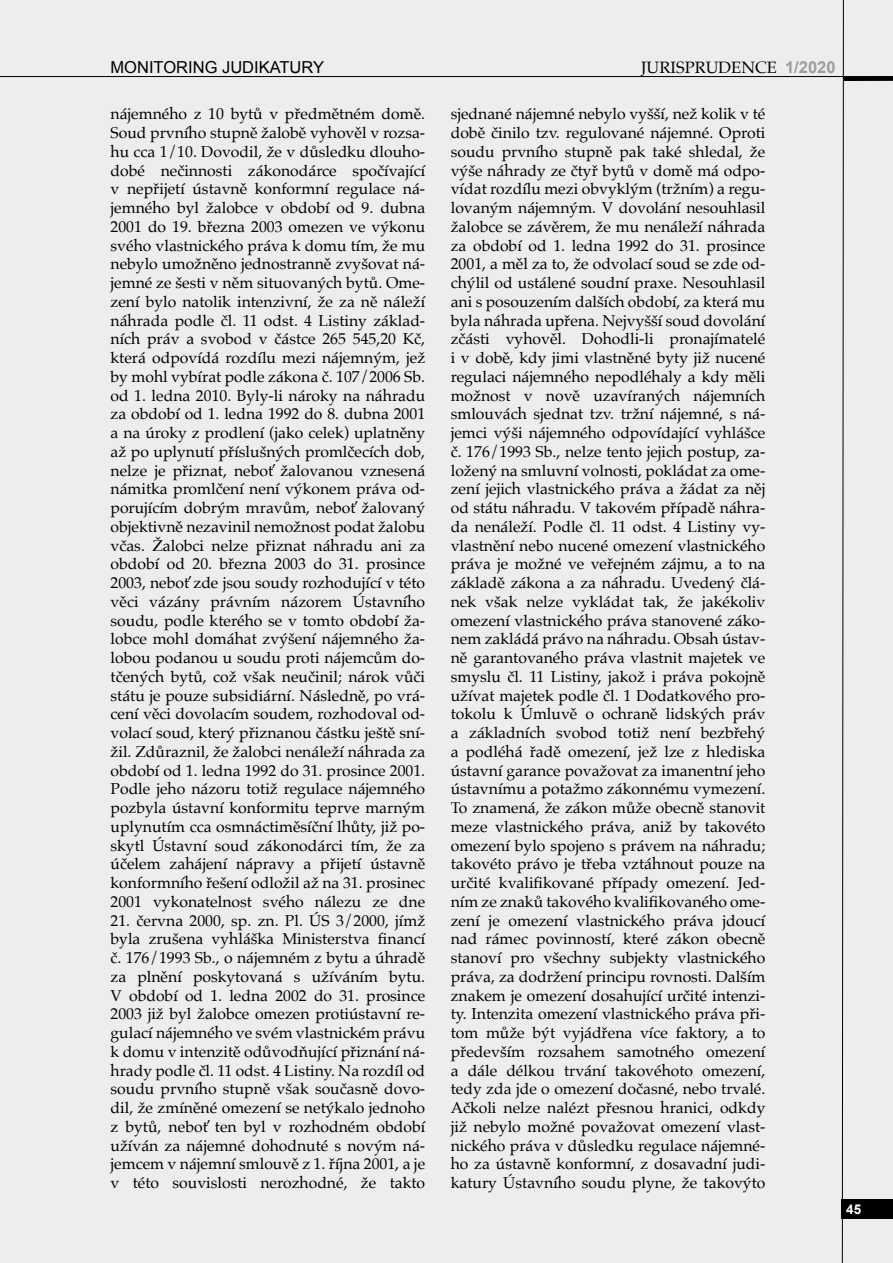
<style>
.page{position:relative;width:893px;height:1263px;background:#ededed}
.page>*{position:absolute;margin:0;border:0;box-sizing:border-box;transform-origin:0 0}
.t1{font:16.5px "Arial";color:#000}
.t2{font:16.5px "Palatino";color:#000}
.t3{font:15.75px/18.8px "Palatino";color:#000;text-align:justify}
.t4{font:700 13.5px "Arial";color:#fff}
.s1{font-family:"Arial";font-weight:700;color:#9d9d9c}
</style>
<div class="page">
<svg style="left:842px;top:0;width:2px;height:1263px;background:#767676"></svg>
<hr style="left:0;top:76px;width:893px;height:1px;background:#000">
<hr style="left:843px;top:77px;width:50px;height:4px;background:#000">
<div style="left:842px;top:1199px;width:51px;height:19px;background:#000"></div>
<p class="t1" style="left:111px;top:57px;width:215px">MONITORING JUDIKATURY</p>
<p class="t2" style="left:641px;top:54px;width:196px">JURISPRUDENCE <span class="s1">1/2020</span></p>
<p class="t3" style="left:111px;top:104px;width:316px">nájemného z 10 bytů v předmětném domě.<br>Soud prvního stupně žalobě vyhověl v rozsa&shy;hu cca 1/10. Dovodil, že v důsledku dlouho&shy;dobé nečinnosti zákonodárce spočívající v nepřijetí ústavně konformní regulace ná&shy;jemného byl žalobce v období od 9. dubna 2001 do 19. března 2003 omezen ve výkonu svého vlastnického práva k domu tím, že mu nebylo umožněno jednostranně zvyšovat ná&shy;jemné ze šesti v něm situovaných bytů. Ome&shy;zení bylo natolik intenzivní, že za ně náleží náhrada podle čl. 11 odst. 4 Listiny základ&shy;ních práv a svobod v částce 265 545,20 Kč, která odpovídá rozdílu mezi nájemným, jež by mohl vybírat podle zákona č. 107/2006 Sb. od 1. ledna 2010. Byly-li nároky na náhradu za období od 1. ledna 1992 do 8. dubna 2001 a na úroky z prodlení (jako celek) uplatněny až po uplynutí příslušných promlčecích dob, nelze je přiznat, neboť žalovanou vznesená námitka promlčení není výkonem práva od&shy;porujícím dobrým mravům, neboť žalovaný objektivně nezavinil nemožnost podat žalobu včas. Žalobci nelze přiznat náhradu ani za období od 20. března 2003 do 31. prosince 2003, neboť zde jsou soudy rozhodující v této věci vázány právním názorem Ústavního soudu, podle kterého se v tomto období ža&shy;lobce mohl domáhat zvýšení nájemného ža&shy;lobou podanou u soudu proti nájemcům do&shy;tčených bytů, což však neučinil; nárok vůči státu je pouze subsidiární. Následně, po vrá&shy;cení věci dovolacím soudem, rozhodoval od&shy;volací soud, který přiznanou částku ještě sní&shy;žil. Zdůraznil, že žalobci nenáleží náhrada za období od 1. ledna 1992 do 31. prosince 2001.<br>Podle jeho názoru totiž regulace nájemného pozbyla ústavní konformitu teprve marným uplynutím cca osmnáctiměsíční lhůty, již po&shy;skytl Ústavní soud zákonodárci tím, že za účelem zahájení nápravy a přijetí ústavně konformního řešení odložil až na 31. prosinec 2001 vykonatelnost svého nálezu ze dne</p>
<p class="t3" style="left:111px;top:911px;width:316px">21. června 2000, sp. zn. Pl. ÚS 3/2000, jímž byla zrušena vyhláška Ministerstva financí č. 176/1993 Sb., o nájemném z bytu a úhradě za plnění poskytovaná s užíváním bytu.<br>V období od 1. ledna 2002 do 31. prosince 2003 již byl žalobce omezen protiústavní re&shy;gulací nájemného ve svém vlastnickém právu k domu v intenzitě odůvodňující přiznání ná&shy;hrady podle čl. 11 odst. 4 Listiny. Na rozdíl od soudu prvního stupně však současně dovo&shy;dil, že zmíněné omezení se netýkalo jednoho z bytů, neboť ten byl v rozhodném období užíván za nájemné dohodnuté s novým ná&shy;jemcem v nájemní smlouvě z 1. října 2001, a je v této souvislosti nerozhodné, že takto</p>
<p class="t3" style="left:451px;top:104px;width:316px">sjednané nájemné nebylo vyšší, než kolik v té době činilo tzv. regulované nájemné. Oproti soudu prvního stupně pak také shledal, že výše náhrady ze čtyř bytů v domě má odpo&shy;vídat rozdílu mezi obvyklým (tržním) a regu&shy;lovaným nájemným. V dovolání nesouhlasil žalobce se závěrem, že mu nenáleží náhrada za období od 1. ledna 1992 do 31. prosince 2001, a měl za to, že odvolací soud se zde od&shy;chýlil od ustálené soudní praxe. Nesouhlasil ani s posouzením dalších období, za která mu byla náhrada upřena. Nejvyšší soud dovolání zčásti vyhověl. Dohodli-li pronajímatelé i v době, kdy jimi vlastněné byty již nucené regulaci nájemného nepodléhaly a kdy měli možnost v nově uzavíraných nájemních smlouvách sjednat tzv. tržní nájemné, s ná&shy;jemci výši nájemného odpovídající vyhlášce č. 176/1993 Sb., nelze tento jejich postup, za&shy;ložený na smluvní volnosti, pokládat za ome&shy;zení jejich vlastnického práva a žádat za něj od státu náhradu. V takovém případě náhra&shy;da nenáleží. Podle čl. 11 odst. 4 Listiny vy&shy;vlastnění nebo nucené omezení vlastnického práva je možné ve veřejném zájmu, a to na základě zákona a za náhradu. Uvedený člá&shy;nek však nelze vykládat tak, že jakékoliv omezení vlastnického práva stanovené záko&shy;nem zakládá právo na náhradu. Obsah ústav&shy;ně garantovaného práva vlastnit majetek ve smyslu čl. 11 Listiny, jakož i práva pokojně užívat majetek podle čl. 1 Dodatkového pro&shy;tokolu k Úmluvě o ochraně lidských práv a základních svobod totiž není bezbřehý a podléhá řadě omezení, jež lze z hlediska ústavní garance považovat za imanentní jeho ústavnímu a potažmo zákonnému vymezení.<br>To znamená, že zákon může obecně stanovit meze vlastnického práva, aniž by takovéto omezení bylo spojeno s právem na náhradu; takovéto právo je třeba vztáhnout pouze na určité kvalifikované případy omezení. Jed&shy;ním ze znaků takového kvalifikovaného ome&shy;zení je omezení vlastnického práva jdoucí nad rámec povinností, které zákon obecně stanoví pro všechny subjekty vlastnického práva, za dodržení principu rovnosti. Dalším znakem je omezení dosahující určité intenzi&shy;ty. Intenzita omezení vlastnického práva při&shy;tom může být vyjádřena více faktory, a to především rozsahem samotného omezení a dále délkou trvání takovéhoto omezení, tedy zda jde o omezení dočasné, nebo trvalé.<br>Ačkoli nelze nalézt přesnou hranici, odkdy již nebylo možné považovat omezení vlast&shy;nického práva v důsledku regulace nájemné&shy;ho za ústavně konformní, z dosavadní judi&shy;katury Ústavního soudu plyne, že takovýto</p>
<p class="t4" style="left:846px;top:1200px;width:17px">45</p>
</div>
